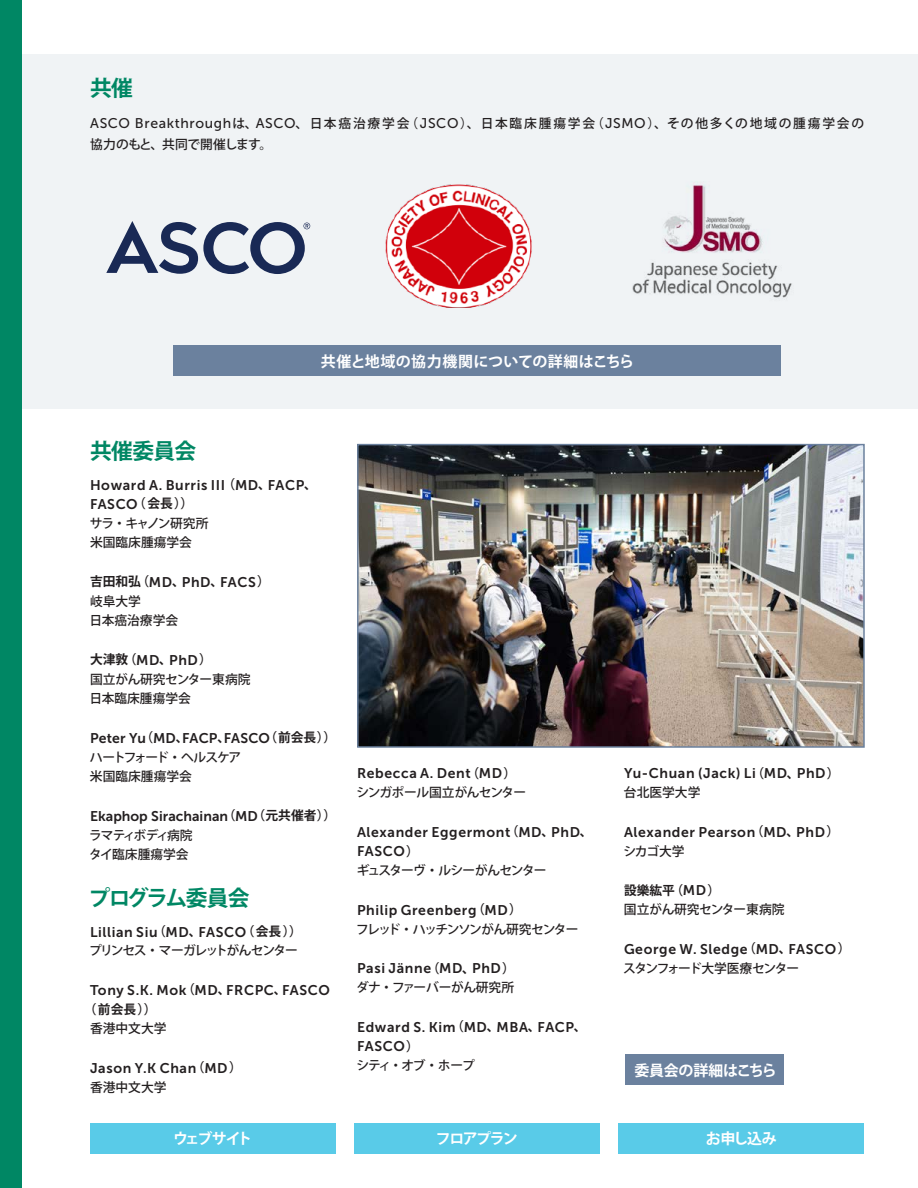
<style>
.page{position:relative;width:918px;height:1188px;background:#fff}
.page>*{position:absolute;margin:0;border:0;box-sizing:border-box;transform-origin:0 0}
.t1{font:700 21.75px "Koz Go Pro";letter-spacing:-.07em;color:#008764}
.t2{font:700 21.75px "Koz Go Pro";letter-spacing:-.04em;color:#008764}
.t3{font:700 15px "Koz Go Pro";letter-spacing:-.03em;color:#fff}
.t4{font:700 15px "Koz Go Pro";letter-spacing:.02em;color:#fff}
.t5{font:14.1px/19.5px "Museo Sans 700";letter-spacing:.045em;color:#231f20}
.t6{font:14.1px "Museo Sans 700";color:#231f20}
.t7{font:14.1px "Museo Sans 700";letter-spacing:.015em;color:#231f20}
.t8{font:500 12.75px/19.5px "Koz Go Pro";letter-spacing:-.03em;color:#231f20}
.t9{font:500 12.75px/21px "Koz Go Pro";letter-spacing:.135em;color:#231f20}
.t10{font:500 12.75px/19.5px "Koz Go Pro";color:#231f20}
.t11{font:500 12.75px "Koz Go Pro";letter-spacing:-.1em;color:#231f20}
.t12{font:500 12.75px/19.5px "Koz Go Pro";letter-spacing:-.06em;color:#231f20}
.t13{font:500 12.75px "Koz Go Pro";letter-spacing:-.08em;color:#231f20}
.t14{font:500 12.75px "Koz Go Pro";letter-spacing:-.105em;color:#231f20}
.t15{font:700 12.75px "Koz Go Pro";color:#231f20}
.s1{font-family:"Museo Sans 500";font-weight:400;font-size:14.1px}
.s2{font-family:"Koz Go Pro";font-weight:700;font-size:12.75px}
.s3{font-weight:700}
.s4{font-family:"Museo Sans 700";font-weight:400;font-size:14.1px}
</style>
<div class="page">
<div style="left:13px;top:54px;width:905px;height:355px;background:#f0f3f5"></div>
<div style="left:173px;top:346px;width:608px;height:30px;background:#6b819e"></div>
<svg style="left:106px;top:221px;width:204px;height:53px"></svg>
<img style="left:385px;top:184px;width:147px;height:124px">
<img style="left:632px;top:183px;width:160px;height:115px">
<div style="left:625px;top:1054px;width:159px;height:31px;background:#6b819e"></div>
<img style="left:360px;top:447px;width:502px;height:298px">
<div style="left:357px;top:444px;width:508px;height:304px;border:2px solid #6b819e"></div>
<div style="left:90px;top:1123px;width:245px;height:31px;background:#59cbe8"></div>
<div style="left:354px;top:1123px;width:246px;height:31px;background:#59cbe8"></div>
<div style="left:619px;top:1123px;width:245px;height:31px;background:#59cbe8"></div>
<div style="left:0;top:0;width:22px;height:1188px;background:#008764"></div>
<h1 class="t2" style="left:90px;top:74px;width:45px">共催</h1>
<p class="t9" style="left:90px;top:113px;width:775px"><span class="s1">ASCO Breakthrough</span>は、<span class="s1">ASCO</span>、日本癌治療学会（<span class="s1">JSCO</span>）、日本臨床腫瘍学会（<span class="s1">JSMO</span>）、その他多くの地域の腫瘍学会の協力のもと、共同で開催します。</p>
<p class="t4" style="left:321px;top:352px;width:315px">共催と地域の協力機関についての詳細はこちら</p>
<h1 class="t2" style="left:90px;top:437px;width:108px">共催委員会</h1>
<p class="t5" style="left:90px;top:475px;width:228px">Howard A. Burris III <span class="s2">（</span>MD<span class="s2">、</span>FACP<span class="s2">、<br></span>FASCO<span class="s2">（会長））</span></p>
<p class="t10" style="left:90px;top:514px;width:120px">サラ・キャノン研究所米国臨床腫瘍学会</p>
<p class="t5" style="left:90px;top:572px;width:182px"><span class="s2">吉田和弘（</span>MD<span class="s2">、</span>PhD<span class="s2">、</span>FACS<span class="s2">）</span></p>
<p class="t10" style="left:89px;top:592px;width:90px">岐阜大学<br>日本癌治療学会</p>
<p class="t10" style="left:89px;top:651px;width:163px"><span class="s3">大津敦（</span><span class="s4">MD</span><span class="s3">、</span><span class="s4">PhD</span><span class="s3">）<br></span>国立がん研究センター東病院日本臨床腫瘍学会</p>
<p class="t7" style="left:90px;top:730px;width:248px">Peter Yu<span class="s2">（</span>MD<span class="s2">、</span>FACP<span class="s2">、</span>FASCO<span class="s2">（前会長））</span></p>
<p class="t8" style="left:90px;top:748px;width:153px">ハートフォード・ヘルスケア米国臨床腫瘍学会</p>
<p class="t6" style="left:90px;top:808px;width:248px">Ekaphop Sirachainan<span class="s2">（</span>MD<span class="s2">（元共催者））</span></p>
<p class="t12" style="left:89px;top:826px;width:105px">ラマティボディ病院タイ臨床腫瘍学会</p>
<h1 class="t1" style="left:88px;top:884px;width:162px">プログラム委員会</h1>
<p class="t5" style="left:90px;top:922px;width:213px">Lillian Siu<span class="s2">（</span>MD<span class="s2">、</span>FASCO<span class="s2">（会長））</span></p>
<p class="t11" style="left:89px;top:943px;width:210px">プリンセス・マーガレットがんセンター</p>
<p class="t5" style="left:90px;top:980px;width:241px">Tony S.K. Mok<span class="s2">（</span>MD<span class="s2">、</span>FRCPC<span class="s2">、</span>FASCO</p>
<p class="t15" style="left:84px;top:1001px;width:74px">（前会長））</p>
<p class="t8" style="left:90px;top:1020px;width:78px">香港中文大学</p>
<p class="t5" style="left:90px;top:1058px;width:153px">Jason Y.K Chan<span class="s2">（</span>MD<span class="s2">）</span></p>
<p class="t8" style="left:90px;top:1078px;width:78px">香港中文大学</p>
<p class="t5" style="left:357px;top:764px;width:161px">Rebecca A. Dent<span class="s2">（</span>MD<span class="s2">）</span></p>
<p class="t8" style="left:356px;top:783px;width:171px">シンガポール国立がんセンター</p>
<p class="t5" style="left:357px;top:822px;width:237px">Alexander Eggermont<span class="s2">（</span>MD<span class="s2">、</span>PhD<span class="s2">、<br></span>FASCO<span class="s2">）</span></p>
<p class="t13" style="left:357px;top:862px;width:191px">ギュスターヴ・ルシーがんセンター</p>
<p class="t5" style="left:357px;top:900px;width:166px">Philip Greenberg<span class="s2">（</span>MD<span class="s2">）</span></p>
<p class="t11" style="left:356px;top:921px;width:224px">フレッド・ハッチンソンがん研究センター</p>
<p class="t5" style="left:357px;top:959px;width:159px">Pasi Jänne<span class="s2">（</span>MD<span class="s2">、</span>PhD<span class="s2">）</span></p>
<p class="t8" style="left:356px;top:978px;width:159px">ダナ・ファーバーがん研究所</p>
<p class="t5" style="left:357px;top:1017px;width:231px">Edward S. Kim<span class="s2">（</span>MD<span class="s2">、</span>MBA<span class="s2">、</span>FACP<span class="s2">、<br></span>FASCO<span class="s2">）</span></p>
<p class="t8" style="left:356px;top:1056px;width:120px">シティ・オブ・ホープ</p>
<p class="t5" style="left:624px;top:764px;width:217px">Yu-Chuan (Jack) Li<span class="s2">（</span>MD<span class="s2">、</span>PhD<span class="s2">）</span></p>
<p class="t8" style="left:624px;top:783px;width:78px">台北医学大学</p>
<p class="t5" style="left:624px;top:822px;width:217px">Alexander Pearson<span class="s2">（</span>MD<span class="s2">、</span>PhD<span class="s2">）</span></p>
<p class="t8" style="left:623px;top:842px;width:63px">シカゴ大学</p>
<p class="t8" style="left:624px;top:881px;width:162px"><span class="s3">設樂紘平（</span><span class="s4">MD</span><span class="s3">）<br></span>国立がん研究センター東病院</p>
<p class="t5" style="left:624px;top:939px;width:228px">George W. Sledge<span class="s2">（</span>MD<span class="s2">、</span>FASCO<span class="s2">）</span></p>
<p class="t14" style="left:623px;top:960px;width:177px">スタンフォード大学医療センター</p>
<p class="t3" style="left:634px;top:1061px;width:144px">委員会の詳細はこちら</p>
<p class="t3" style="left:173px;top:1129px;width:81px">ウェブサイト</p>
<p class="t3" style="left:436px;top:1129px;width:83px">フロアプラン</p>
<p class="t3" style="left:706px;top:1129px;width:73px">お申し込み</p>
</div>
